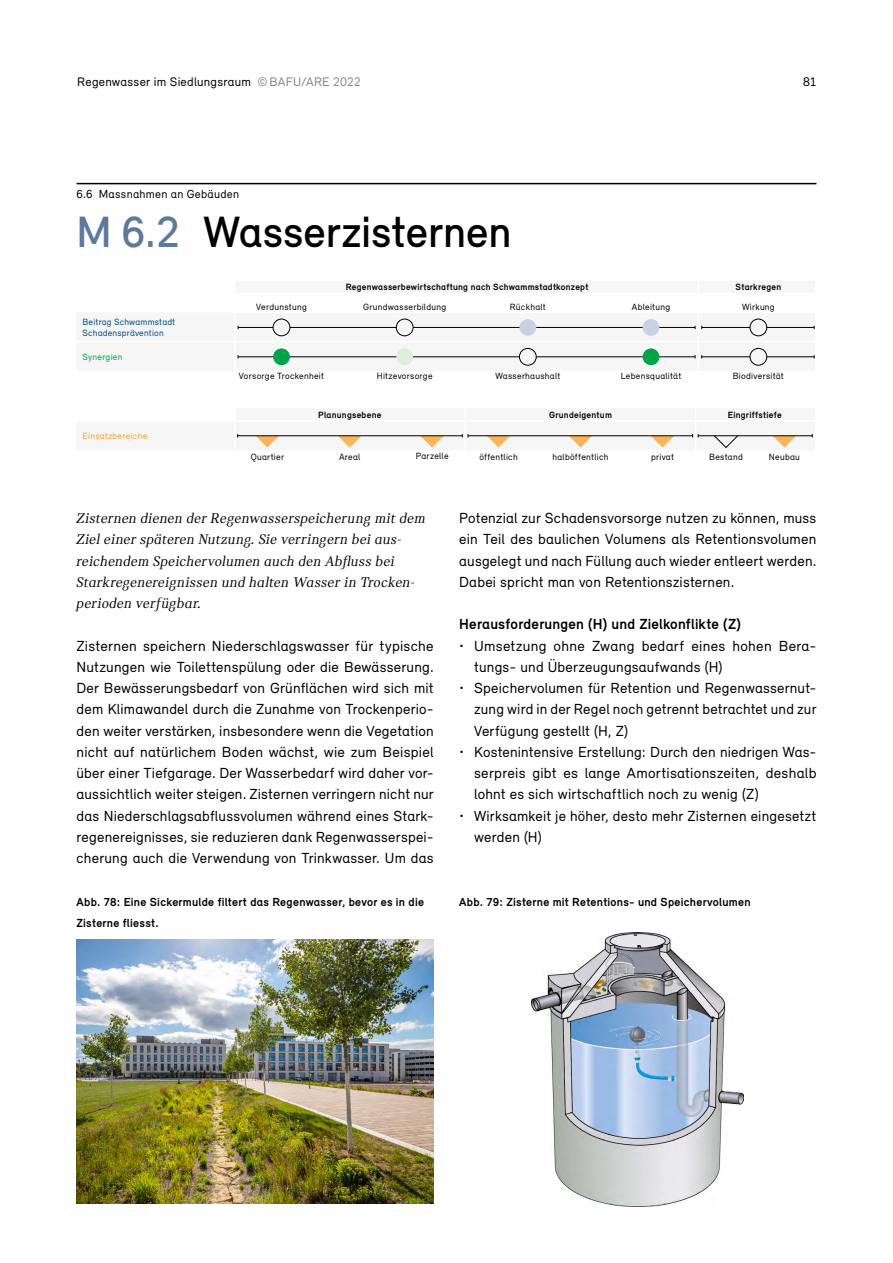
<style>
.page{position:relative;width:893px;height:1263px;background:#fff}
.page>*{position:absolute;margin:0;border:0;box-sizing:border-box;transform-origin:0 0}
._07_Kapiteltitel_Mas{font:500 45px "Relevant";color:#000}
._07_Grundtext{font:15px/21.3px "Relevant";letter-spacing:.015em;color:#000;text-align:justify}
._07_Grundtext_aufz{font:15px/21.3px "Relevant";letter-spacing:.015em;color:#000;text-align:justify}
._07_Lead{font:italic 15px/21.3px "Catalog";letter-spacing:.015em;color:#000}
._07_Grundtext_aufz_a{font:15px/21.3px "Relevant";letter-spacing:.015em;color:#000}
._07_Untertitel{font:700 15px "Relevant";letter-spacing:.015em;color:#000}
.t1{font:12.75px "Relevant";letter-spacing:.02em;color:#000}
._08_Legende_Titel{font:700 12px/21.3px "Relevant";letter-spacing:.02em;color:#000}
.t2{font:12px "Relevant";letter-spacing:.025em;color:#000}
.t3{font:9.3px "Relevant";letter-spacing:.03em;color:#000}
.t4{font:700 9.3px "Relevant";letter-spacing:.03em;color:#000}
.t5{font:9.3px/11.1px "Relevant";letter-spacing:.02em;color:#004c7d}
.t6{font:9.3px "Relevant";letter-spacing:.03em;color:#f6a124}
.t7{font:9.3px "Relevant";letter-spacing:.03em;color:#00a448}
.s1{color:#878787}
.s2{color:#5d799c}
</style>
<div class="page">
<hr style="left:77px;top:183px;width:739px;height:1px;background:#000">
<div style="left:237px;top:318px;width:578px;height:48px;background:#f6f6f6"></div>
<hr style="left:235px;top:341px;width:463px;height:1px;background:#fff">
<hr style="left:698px;top:341px;width:117px;height:1px;background:#fff">
<hr style="left:238px;top:356px;width:457px;height:1px;background:#000">
<hr style="left:238px;top:327px;width:457px;height:1px;background:#000">
<hr style="left:702px;top:356px;width:112px;height:1px;background:#000">
<hr style="left:702px;top:327px;width:112px;height:1px;background:#000">
<svg style="left:695px;top:318px;width:7px;height:48px"></svg>
<div style="left:273px;top:348px;width:17px;height:17px;background:#00a448;border-radius:50%"></div>
<div style="left:273px;top:319px;width:17px;height:17px;background:#f6f6f6;border:1px solid #000;border-radius:50%"></div>
<div style="left:396px;top:348px;width:17px;height:17px;background:#dfeddc;border-radius:50%"></div>
<div style="left:396px;top:319px;width:17px;height:17px;background:#f6f6f6;border:1px solid #000;border-radius:50%"></div>
<div style="left:519px;top:348px;width:17px;height:17px;background:#f6f6f6;border:1px solid #000;border-radius:50%"></div>
<div style="left:519px;top:319px;width:17px;height:17px;background:#c9d2e3;border-radius:50%"></div>
<div style="left:643px;top:348px;width:16px;height:17px;background:#00a448;border-radius:50%"></div>
<div style="left:643px;top:319px;width:16px;height:17px;background:#c9d2e3;border-radius:50%"></div>
<div style="left:750px;top:348px;width:17px;height:17px;background:#f6f6f6;border:1px solid #000;border-radius:50%"></div>
<div style="left:750px;top:319px;width:17px;height:17px;background:#f6f6f6;border:1px solid #000;border-radius:50%"></div>
<svg style="left:237px;top:434px;width:576px;height:15px"></svg>
<img style="left:77px;top:940px;width:357px;height:263px">
<img style="left:532px;top:933px;width:212px;height:273px">
<p class="t1" style="left:77px;top:74px;width:285px">Regenwasser im Siedlungsraum <span class="s1">©BAFU/ARE 2022</span></p>
<p class="t1" style="left:803px;top:74px;width:15px">81</p>
<p class="t2" style="left:77px;top:187px;width:164px">6.6 Massnahmen an Gebäuden</p>
<p class="_07_Kapiteltitel_Mas" style="left:77px;top:204px;width:436px"><span class="s2">M 6.2</span> Wasserzisternen</p>
<p class="t4" style="left:346px;top:281px;width:244px">Regenwasserbewirtschaftung nach Schwammstadtkonzept</p>
<p class="t4" style="left:735px;top:281px;width:47px">Starkregen</p>
<p class="t5" style="left:83px;top:316px;width:94px">Beitrag Schwammstadt<br>Schadensprävention</p>
<p class="t7" style="left:83px;top:351px;width:41px">Synergien</p>
<p class="t6" style="left:83px;top:431px;width:66px">Einsatzbereiche</p>
<p class="t3" style="left:256px;top:301px;width:52px">Verdunstung</p>
<p class="t3" style="left:363px;top:301px;width:85px">Grundwasserbildung</p>
<p class="t3" style="left:510px;top:301px;width:37px">Rückhalt</p>
<p class="t3" style="left:632px;top:301px;width:40px">Ableitung</p>
<p class="t3" style="left:742px;top:301px;width:34px">Wirkung</p>
<p class="t3" style="left:239px;top:370px;width:87px">Vorsorge Trockenheit</p>
<p class="t3" style="left:377px;top:370px;width:57px">Hitzevorsorge</p>
<p class="t3" style="left:495px;top:370px;width:66px">Wasserhaushalt</p>
<p class="t3" style="left:621px;top:370px;width:62px">Lebensqualität</p>
<p class="t3" style="left:733px;top:370px;width:53px">Biodiversität</p>
<p class="t4" style="left:318px;top:409px;width:65px">Planungsebene</p>
<p class="t4" style="left:549px;top:409px;width:64px">Grundeigentum</p>
<p class="t4" style="left:728px;top:409px;width:55px">Eingriffstiefe</p>
<p class="t3" style="left:251px;top:451px;width:35px">Quartier</p>
<p class="t3" style="left:339px;top:451px;width:23px">Areal</p>
<p class="t3" style="left:416px;top:450px;width:34px">Parzelle</p>
<p class="t3" style="left:479px;top:451px;width:40px">öffentlich</p>
<p class="t3" style="left:552px;top:451px;width:58px">halböffentlich</p>
<p class="t3" style="left:651px;top:451px;width:24px">privat</p>
<p class="t3" style="left:709px;top:451px;width:35px">Bestand</p>
<p class="t3" style="left:769px;top:451px;width:33px">Neubau</p>
<p class="_07_Lead" style="left:77px;top:507px;width:351px">Zisternen dienen der Regenwasserspeicherung mit dem Ziel einer späteren Nutzung. Sie verringern bei aus&shy;reichendem Speichervolumen auch den Abfluss bei Starkregenereignissen und halten Wasser in Trocken&shy;perioden verfügbar.</p>
<p class="_07_Grundtext" style="left:77px;top:635px;width:359px">Zisternen speichern Niederschlagswasser für typische Nutzungen wie Toilettenspülung oder die Bewässerung.<br>Der Bewässerungsbedarf von Grünflächen wird sich mit dem Klimawandel durch die Zunahme von Trockenperio&shy;den weiter verstärken, insbesondere wenn die Vegetation nicht auf natürlichem Boden wächst, wie zum Beispiel über einer Tiefgarage. Der Wasserbedarf wird daher vor&shy;aussichtlich weiter steigen. Zisternen verringern nicht nur das Niederschlagsabflussvolumen während eines Stark&shy;regenereignisses, sie reduzieren dank Regenwasserspei&shy;cherung auch die Verwendung von Trinkwasser. Um das</p>
<p class="_07_Grundtext" style="left:459px;top:507px;width:359px">Potenzial zur Schadensvorsorge nutzen zu können, muss ein Teil des baulichen Volumens als Retentionsvolumen ausgelegt und nach Füllung auch wieder entleert werden.<br>Dabei spricht man von Retentionszisternen.</p>
<h3 class="_07_Untertitel" style="left:459px;top:615px;width:283px">Herausforderungen (H) und Zielkonflikte (Z)</h3>
<p class="_07_Grundtext_aufz" style="left:474px;top:635px;width:344px;text-indent:-15px">• Umsetzung ohne Zwang bedarf eines hohen Bera&shy;tungs- und Überzeugungsaufwands (H)</p>
<p class="_07_Grundtext_aufz" style="left:474px;top:677px;width:344px;text-indent:-15px">• Speichervolumen für Retention und Regenwassernut&shy;zung wird in der Regel noch getrennt betrachtet und zur Verfügung gestellt (H, Z)</p>
<p class="_07_Grundtext_aufz" style="left:474px;top:741px;width:344px;text-indent:-15px">• Kostenintensive Erstellung: Durch den niedrigen Was&shy;serpreis gibt es lange Amortisationszeiten, deshalb lohnt es sich wirtschaftlich noch zu wenig (Z)</p>
<p class="_07_Grundtext_aufz_a" style="left:474px;top:805px;width:344px;text-indent:-15px">• Wirksamkeit je höher, desto mehr Zisternen eingesetzt werden (H)</p>
<p class="_08_Legende_Titel" style="left:77px;top:891px;width:349px">Abb. 78: Eine Sickermulde filtert das Regenwasser, bevor es in die<br>Zisterne fliesst.</p>
<p class="_08_Legende_Titel" style="left:459px;top:891px;width:293px">Abb. 79: Zisterne mit Retentions- und Speichervolumen</p>
</div>
